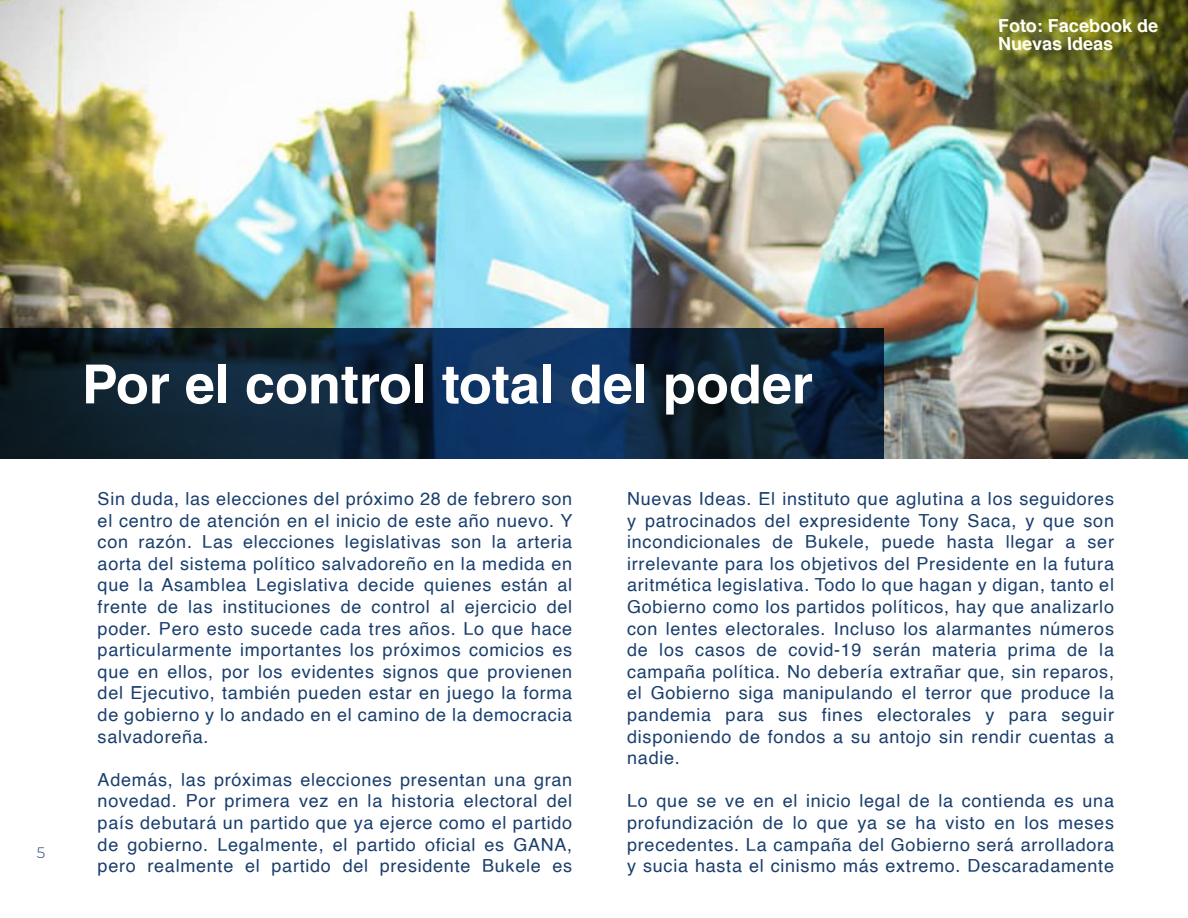
<style>
.page{position:relative;width:1188px;height:918px;background:#fff}
.page>*{position:absolute;margin:0;border:0;box-sizing:border-box;transform-origin:0 0}
.t1{font:700 54px "Helvetica LT Std";color:#fff}
.t2{font:18px/21.6px "Helvetica";letter-spacing:.04em;color:#193e6d;text-align:justify}
.t3{font:700 18px/18px "Helvetica";color:#fefff5}
.t4{font:300 15px "Montserrat";color:#193e6d}
</style>
<div class="page">
<img style="left:0;top:0;width:1188px;height:459px">
<img style="left:0;top:329px;width:883px;height:130px">
<p class="t3" style="left:998px;top:18px;width:162px">Foto: Facebook de<br>Nuevas Ideas</p>
<p class="t4" style="left:37px;top:844px;width:10px">5</p>
<h1 class="t1" style="left:82px;top:365px;width:732px">Por el control total del poder</h1>
<p class="t2" style="left:98px;top:489px;width:476px">Sin duda, las elecciones del próximo 28 de febrero son el centro de atención en el inicio de este año nuevo. Y con razón. Las elecciones legislativas son la arteria aorta del sistema político salvadoreño en la medida en que la Asamblea Legislativa decide quienes están al frente de las instituciones de control al ejercicio del poder. Pero esto sucede cada tres años. Lo que hace particularmente importantes los próximos comicios es que en ellos, por los evidentes signos que provienen del Ejecutivo, también pueden estar en juego la forma de gobierno y lo andado en el camino de la democracia salvadoreña.</p>
<p class="t2" style="left:98px;top:770px;width:476px">Además, las próximas elecciones presentan una gran novedad. Por primera vez en la historia electoral del país debutará un partido que ya ejerce como el partido de gobierno. Legalmente, el partido oficial es GANA, pero realmente el partido del presidente Bukele es</p>
<p class="t2" style="left:627px;top:489px;width:488px">Nuevas Ideas. El instituto que aglutina a los seguidores y patrocinados del expresidente Tony Saca, y que son incondicionales de Bukele, puede hasta llegar a ser irrelevante para los objetivos del Presidente en la futura aritmética legislativa. Todo lo que hagan y digan, tanto el Gobierno como los partidos políticos, hay que analizarlo con lentes electorales. Incluso los alarmantes números de los casos de covid-19 serán materia prima de la campaña política. No debería extrañar que, sin reparos, el Gobierno siga manipulando el terror que produce la pandemia para sus fines electorales y para seguir disponiendo de fondos a su antojo sin rendir cuentas a nadie.</p>
<p class="t2" style="left:627px;top:791px;width:488px">Lo que se ve en el inicio legal de la contienda es una profundización de lo que ya se ha visto en los meses precedentes. La campaña del Gobierno será arrolladora y sucia hasta el cinismo más extremo. Descaradamente</p>
</div>
